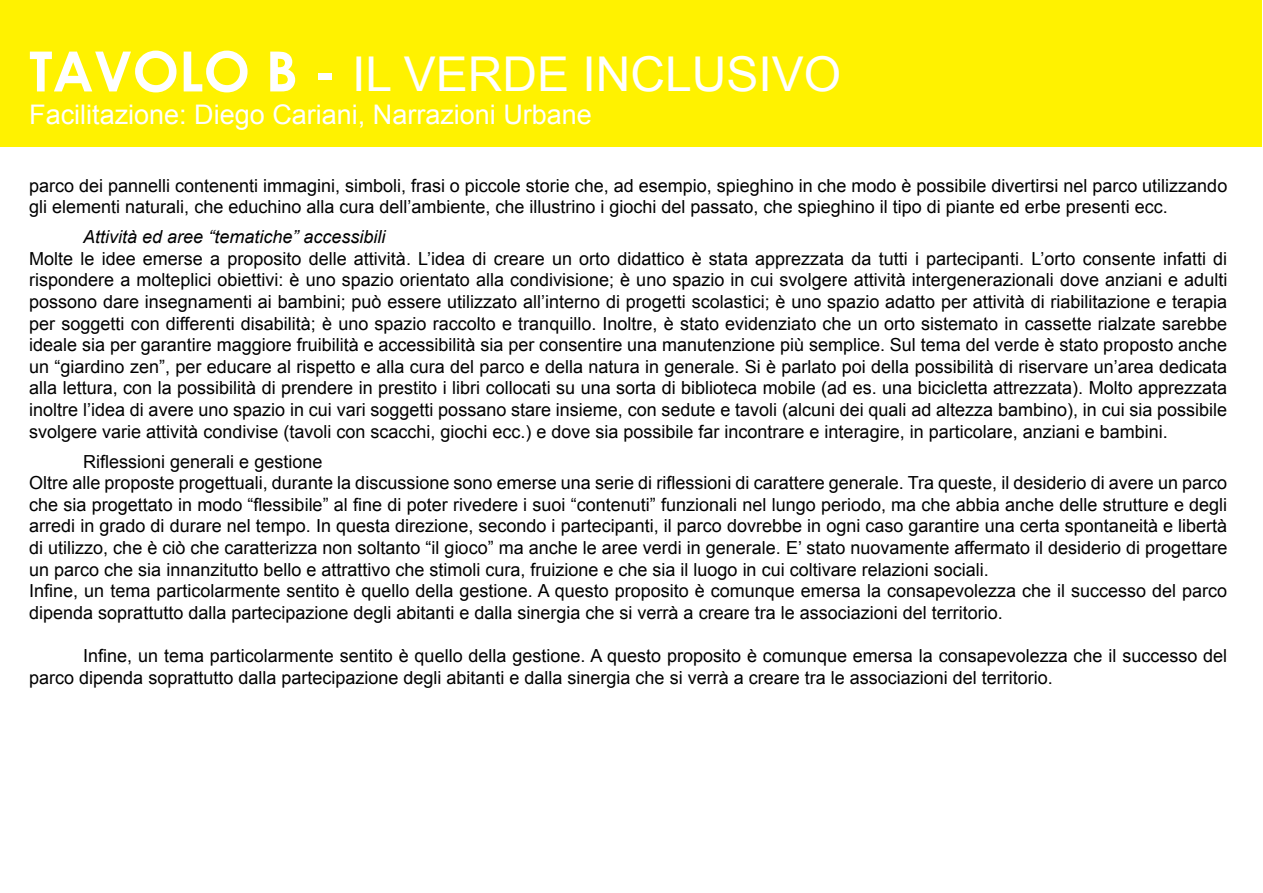
<style>
.page{position:relative;width:1263px;height:893px;background:#fff}
.page>*{position:absolute;margin:0;border:0;box-sizing:border-box;transform-origin:0 0}
.t1{font:700 55.5px "Century Gothic";color:#fff}
.t2{font:48px "Arial";color:#fff}
.t3{font:27px "Arial";color:#fff}
.t4{font:18px/21.6px "Arial";color:#000}
.t5{font:italic 18px "Arial";color:#000}
.s1{font-family:"Arial";font-weight:400;font-size:48px}
</style>
<div class="page">
<div style="left:1px;top:1px;width:1261px;height:146px;background:#fff200"></div>
<h1 class="t1" style="left:29px;top:29px;width:440px">TAVOLO B - <span class="s1">Il verde</span></h1>
<h2 class="t2" style="left:583px;top:43px;width:250px">inclusivo</h2>
<h3 class="t3" style="left:29px;top:97px;width:564px">Facilitazione: Diego Cariani, Narrazioni U rbane</h3>
<p class="t4" style="left:29px;top:175px;width:1199px">parco dei pannelli contenenti immagini, simboli, frasi o piccole storie che, ad esempio, spieghino in che modo è possibile divertirsi nel parco utilizzando gli elementi naturali, che educhino alla cura dell’ambiente, che illustrino i giochi del passato, che spieghino il tipo di piante ed erbe presenti ecc.</p>
<p class="t5" style="left:83px;top:225px;width:304px">Attività ed aree “tematiche” accessibili</p>
<p class="t4" style="left:29px;top:248px;width:1199px;text-align:justify">Molte le idee emerse a proposito delle attività. L’idea di creare un orto didattico è stata apprezzata da tutti i partecipanti. L’orto consente infatti di rispondere a molteplici obiettivi: è uno spazio orientato alla condivisione; è uno spazio in cui svolgere attività intergenerazionali dove anziani e adulti possono dare insegnamenti ai bambini; può essere utilizzato all’interno di progetti scolastici; è uno spazio adatto per attività di riabilitazione e terapia per soggetti con differenti disabilità; è uno spazio raccolto e tranquillo. Inoltre, è stato evidenziato che un orto sistemato in cassette rialzate sarebbe ideale sia per garantire maggiore fruibilità e accessibilità sia per consentire una manutenzione più semplice. Sul tema del verde è stato proposto anche un “giardino zen”, per educare al rispetto e alla cura del parco e della natura in generale. Si è parlato poi della possibilità di riservare un’area dedicata alla lettura, con la possibilità di prendere in prestito i libri collocati su una sorta di biblioteca mobile (ad es. una bicicletta attrezzata). Molto apprezzata inoltre l’idea di avere uno spazio in cui vari soggetti possano stare insieme, con sedute e tavoli (alcuni dei quali ad altezza bambino), in cui sia possibile svolgere varie attività condivise (tavoli con scacchi, giochi ecc.) e dove sia possibile far incontrare e interagire, in particolare, anziani e bambini.</p>
<p class="t4" style="left:29px;top:451px;width:1199px;text-indent:54px">Riflessioni generali e gestione<br>Oltre alle proposte progettuali, durante la discussione sono emerse una serie di riflessioni di carattere generale. Tra queste, il desiderio di avere un parco che sia progettato in modo “flessibile” al fine di poter rivedere i suoi “contenuti” funzionali nel lungo periodo, ma che abbia anche delle strutture e degli arredi in grado di durare nel tempo. In questa direzione, secondo i partecipanti, il parco dovrebbe in ogni caso garantire una certa spontaneità e libertà di utilizzo, che è ciò che caratterizza non soltanto “il gioco” ma anche le aree verdi in generale. E’ stato nuovamente affermato il desiderio di progettare un parco che sia innanzitutto bello e attrattivo che stimoli cura, fruizione e che sia il luogo in cui coltivare relazioni sociali.<br>Infine, un tema particolarmente sentito è quello della gestione. A questo proposito è comunque emersa la consapevolezza che il successo del parco dipenda soprattutto dalla partecipazione degli abitanti e dalla sinergia che si verrà a creare tra le associazioni del territorio.</p>
<p class="t4" style="left:29px;top:645px;width:1199px;text-indent:54px">Infine, un tema particolarmente sentito è quello della gestione. A questo proposito è comunque emersa la consapevolezza che il successo del parco dipenda soprattutto dalla partecipazione degli abitanti e dalla sinergia che si verrà a creare tra le associazioni del territorio.</p>
</div>
